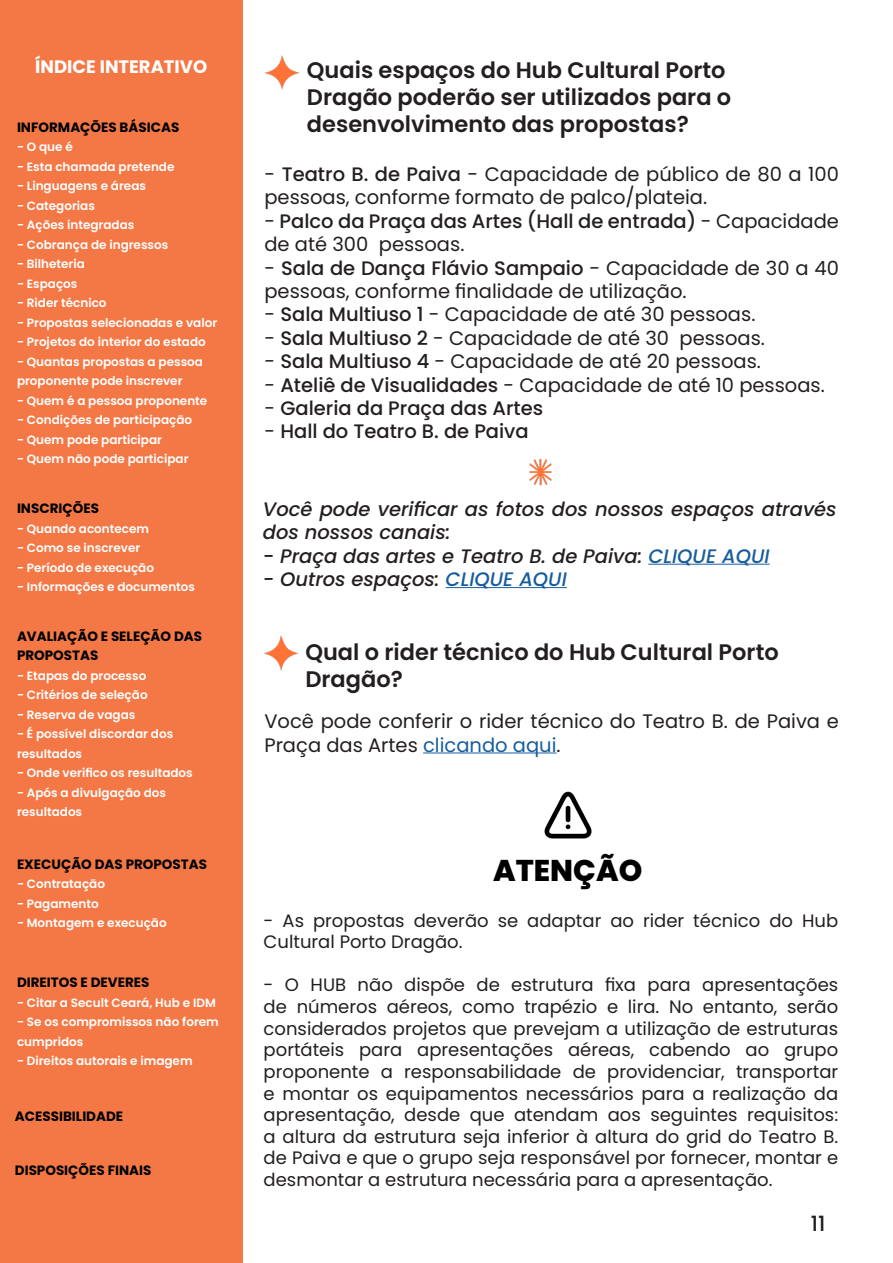
<style>
.page{position:relative;width:893px;height:1263px;background:#fff}
.page>*{position:absolute;margin:0;border:0;box-sizing:border-box;transform-origin:0 0}
.t1{font:800 30px "Poppins";color:#000001}
.t2{font:600 22.5px/27px "Poppins";color:#231f20}
.t3{font:500 21px "Poppins";color:#231f20}
.t4{font:19.5px/23.4px "Poppins";color:#231f20}
.t5{font:italic 500 19.5px/23.4px "Poppins";color:#231f20}
.t6{font:500 19.5px/23.4px "Poppins";color:#231f20}
.t7{font:18px/21.6px "Poppins";color:#231f20}
.t8{font:700 18px "Poppins";color:#fff}
.t9{font:700 13.5px/19.5px "Poppins";color:#000001}
.t10{font:600 12px/19.5px "Poppins";color:#fff}
.s1{font-weight:500}
.s2{font-weight:400}
.s3{color:#175d9e}
</style>
<div class="page">
<img style="left:264px;top:55px;width:36px;height:35px">
<hr style="left:648px;top:564px;width:122px;height:1px;background:#175d9e">
<hr style="left:446px;top:587px;width:121px;height:1px;background:#175d9e">
<img style="left:529px;top:458px;width:23px;height:28px">
<div style="left:0;top:0;width:242px;height:1263px;background:#f47846"></div>
<img style="left:263px;top:635px;width:36px;height:36px">
<hr style="left:423px;top:752px;width:134px;height:1px;background:#175d9e">
<img style="left:544px;top:791px;width:48px;height:48px">
<p class="t8" style="left:35px;top:56px;width:173px">ÍNDICE INTERATIVO</p>
<p class="t9" style="left:17px;top:117px;width:164px">INFORMAÇÕES BÁSICAS</p>
<p class="t10" style="left:17px;top:137px;width:57px">- O que é</p>
<p class="t10" style="left:17px;top:157px;width:159px">- Esta chamada pretende</p>
<p class="t10" style="left:17px;top:176px;width:131px">- Linguagens e áreas</p>
<p class="t10" style="left:17px;top:196px;width:79px">- Categorias</p>
<p class="t10" style="left:17px;top:215px;width:119px">- Ações integradas</p>
<p class="t10" style="left:17px;top:235px;width:153px">- Cobrança de ingressos</p>
<p class="t10" style="left:17px;top:254px;width:69px">- Bilheteria</p>
<p class="t10" style="left:17px;top:274px;width:62px">- Espaços</p>
<p class="t10" style="left:17px;top:293px;width:91px">- Rider técnico</p>
<p class="t10" style="left:17px;top:313px;width:202px">- Propostas selecionadas e valor</p>
<p class="t10" style="left:17px;top:332px;width:190px">- Projetos do interior do estado</p>
<p class="t10" style="left:17px;top:352px;width:188px">- Quantas propostas a pessoa proponente pode inscrever</p>
<p class="t10" style="left:17px;top:391px;width:192px">- Quem é a pessoa proponente</p>
<p class="t10" style="left:17px;top:410px;width:177px">- Condições de participação</p>
<p class="t10" style="left:17px;top:430px;width:147px">- Quem pode participar</p>
<p class="t10" style="left:17px;top:449px;width:173px">- Quem não pode participar</p>
<p class="t9" style="left:17px;top:499px;width:84px">INSCRIÇÕES</p>
<p class="t10" style="left:17px;top:519px;width:134px">- Quando acontecem</p>
<p class="t10" style="left:17px;top:538px;width:125px">- Como se inscrever</p>
<p class="t10" style="left:17px;top:558px;width:139px">- Período de execução</p>
<p class="t10" style="left:17px;top:577px;width:180px">- Informações e documentos</p>
<p class="t9" style="left:17px;top:626px;width:187px">AVALIAÇÃO E SELEÇÃO DAS<br>PROPOSTAS</p>
<p class="t10" style="left:17px;top:666px;width:131px">- Etapas do processo</p>
<p class="t10" style="left:17px;top:685px;width:132px">- Critérios de seleção</p>
<p class="t10" style="left:17px;top:705px;width:120px">- Reserva de vagas</p>
<p class="t10" style="left:17px;top:724px;width:158px">- É possível discordar dos resultados</p>
<p class="t10" style="left:17px;top:763px;width:177px">- Onde verifico os resultados</p>
<p class="t10" style="left:17px;top:783px;width:151px">- Após a divulgação dos resultados</p>
<p class="t9" style="left:17px;top:854px;width:192px">EXECUÇÃO DAS PROPOSTAS</p>
<p class="t10" style="left:17px;top:874px;width:90px">- Contratação</p>
<p class="t10" style="left:17px;top:894px;width:83px">- Pagamento</p>
<p class="t10" style="left:17px;top:913px;width:151px">- Montagem e execução</p>
<p class="t9" style="left:17px;top:973px;width:134px">DIREITOS E DEVERES</p>
<p class="t10" style="left:17px;top:993px;width:200px">- Citar a Secult Ceará, Hub e IDM</p>
<p class="t10" style="left:17px;top:1012px;width:203px">- Se os compromissos não forem cumpridos</p>
<p class="t10" style="left:17px;top:1051px;width:177px">- Direitos autorais e imagem</p>
<p class="t9" style="left:15px;top:1107px;width:110px">ACESSIBILIDADE</p>
<p class="t9" style="left:15px;top:1160px;width:138px">DISPOSIÇÕES FINAIS</p>
<p class="t2" style="left:307px;top:56px;width:426px">Quais espaços do Hub Cultural Porto<br>Dragão poderão ser utilizados para o desenvolvimento das propostas?</p>
<p class="t4" style="left:264px;top:163px;width:576px">- <span class="s1">Teatro B. de Paiva</span> - Capacidade de público de 80 a 100 pessoas, conforme formato de palco/plateia.</p>
<p class="t6" style="left:264px;top:209px;width:576px"><span class="s2">-</span> Palco da Praça das Artes (Hall de entrada) <span class="s2">- Capacidade de até 300 pessoas.</span></p>
<p class="t4" style="left:264px;top:256px;width:576px">- <span class="s1">Sala de Dança Flávio Sampaio</span> - Capacidade de 30 a 40 pessoas, conforme finalidade de utilização.</p>
<p class="t4" style="left:264px;top:303px;width:492px">- <span class="s1">Sala Multiuso 1</span> - Capacidade de até 30 pessoas.</p>
<p class="t4" style="left:264px;top:326px;width:502px">- <span class="s1">Sala Multiuso 2</span> - Capacidade de até 30 pessoas.</p>
<p class="t4" style="left:264px;top:350px;width:498px">- <span class="s1">Sala Multiuso 4</span> - Capacidade de até 20 pessoas.</p>
<p class="t4" style="left:264px;top:373px;width:562px">- <span class="s1">Ateliê de Visualidades</span> - Capacidade de até 10 pessoas.</p>
<p class="t6" style="left:264px;top:397px;width:280px"><span class="s2">-</span> Galeria da Praça das Artes</p>
<p class="t6" style="left:264px;top:420px;width:266px"><span class="s2">-</span> Hall do Teatro B. de Paiva</p>
<p class="t5" style="left:263px;top:497px;width:575px">Você pode verificar as fotos dos nossos espaços através dos nossos canais:</p>
<p class="t5" style="left:263px;top:544px;width:508px">- Praça das artes e Teatro B. de Paiva: <span class="s3">CLIQUE AQUI</span></p>
<p class="t5" style="left:263px;top:568px;width:306px">- Outros espaços: <span class="s3">CLIQUE AQUI</span></p>
<p class="t2" style="left:305px;top:639px;width:475px">Qual o rider técnico do Hub Cultural Porto<br>Dragão?</p>
<p class="t4" style="left:264px;top:710px;width:576px">Você pode conferir o rider técnico do Teatro B. de Paiva e<br>Praça das Artes <span class="s3">clicando aqui</span>.</p>
<p class="t1" style="left:493px;top:853px;width:151px">ATENÇÃO</p>
<p class="t7" style="left:264px;top:910px;width:576px">- As propostas deverão se adaptar ao rider técnico do Hub<br>Cultural Porto Dragão.</p>
<p class="t7" style="left:264px;top:974px;width:576px;text-align:justify">- O HUB não dispõe de estrutura fixa para apresentações de números aéreos, como trapézio e lira. No entanto, serão considerados projetos que prevejam a utilização de estruturas portáteis para apresentações aéreas, cabendo ao grupo proponente a responsabilidade de providenciar, transportar e montar os equipamentos necessários para a realização da apresentação, desde que atendam aos seguintes requisitos: a altura da estrutura seja inferior à altura do grid do Teatro B. de Paiva e que o grupo seja responsável por fornecer, montar e desmontar a estrutura necessária para a apresentação.</p>
<h3 class="t3" style="left:811px;top:1211px;width:16px">11</h3>
</div>
